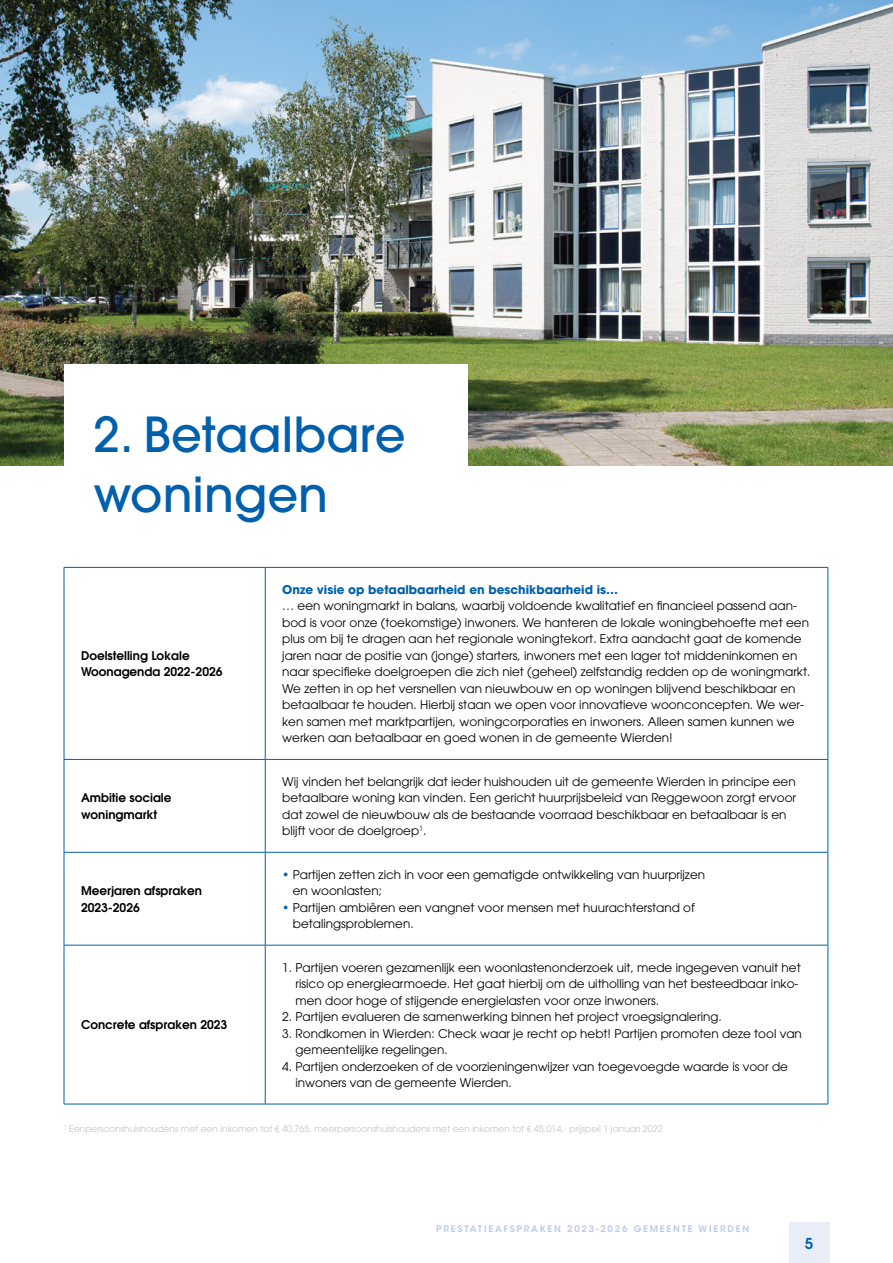
<style>
.page{position:relative;width:893px;height:1263px;background:#fff}
.page>*{position:absolute;margin:0;border:0;box-sizing:border-box;transform-origin:0 0}
.t1{font:500 48px/60px "Avant Garde";color:#0060ac}
.t2{font:600 15px "Avant Garde";color:#0060ac}
.t3{font:12px/16.5px "Avant Garde";color:#000}
.t4{font:600 12px/16.5px "Avant Garde";color:#000}
.t5{font:700 12px "Avant Garde";color:#0060ac}
.t6{font:9px "Avant Garde";color:#c6c6c6}
.t7{font:600 9px "ITC Avant Garde Std";letter-spacing:.2em;color:#bccae9}
.s1{color:#0060ac}
.s2{font-family:"Myriad Pro"}
</style>
<div class="page">
<div style="left:789px;top:1222px;width:40px;height:41px;background:#e9edf8"></div>
<img style="left:0;top:0;width:893px;height:466px">
<div style="left:64px;top:364px;width:404px;height:203px;background:#fff"></div>
<hr style="left:64px;top:567px;width:201px;height:1px;background:#0060ac">
<hr style="left:64px;top:568px;width:1px;height:191px;background:#0060ac">
<hr style="left:265px;top:567px;width:563px;height:1px;background:#0060ac">
<hr style="left:265px;top:568px;width:1px;height:191px;background:#0060ac">
<hr style="left:828px;top:568px;width:1px;height:191px;background:#0060ac">
<hr style="left:64px;top:759px;width:201px;height:1px;background:#0060ac">
<hr style="left:64px;top:760px;width:1px;height:92px;background:#0060ac">
<hr style="left:265px;top:759px;width:563px;height:1px;background:#0060ac">
<hr style="left:265px;top:760px;width:1px;height:92px;background:#0060ac">
<hr style="left:828px;top:760px;width:1px;height:92px;background:#0060ac">
<hr style="left:64px;top:852px;width:201px;height:1px;background:#0060ac">
<hr style="left:64px;top:852px;width:1px;height:93px;background:#0060ac">
<hr style="left:265px;top:852px;width:563px;height:1px;background:#0060ac">
<hr style="left:265px;top:852px;width:1px;height:93px;background:#0060ac">
<hr style="left:828px;top:852px;width:1px;height:93px;background:#0060ac">
<hr style="left:64px;top:945px;width:201px;height:1px;background:#0060ac">
<hr style="left:64px;top:945px;width:1px;height:159px;background:#0060ac">
<hr style="left:265px;top:945px;width:563px;height:1px;background:#0060ac">
<hr style="left:265px;top:945px;width:1px;height:159px;background:#0060ac">
<hr style="left:828px;top:945px;width:1px;height:159px;background:#0060ac">
<hr style="left:64px;top:1104px;width:201px;height:1px;background:#0060ac">
<hr style="left:265px;top:1104px;width:563px;height:1px;background:#0060ac">
<h1 class="t1" style="left:94px;top:404px;width:314px">2. Betaalbare woningen</h1>
<p class="t4" style="left:81px;top:647px;width:143px">Doelstelling Lokale<br>Woonagenda 2022-2026</p>
<p class="t4" style="left:81px;top:789px;width:92px">Ambitie sociale woningmarkt</p>
<p class="t4" style="left:81px;top:882px;width:123px">Meerjaren afspraken<br>2023-2026</p>
<p class="t5" style="left:282px;top:582px;width:337px">Onze visie op betaalbaarheid en beschikbaarheid is…</p>
<p class="t3" style="left:282px;top:598px;width:530px">… een woningmarkt in balans, waarbij voldoende kwalitatief en financieel passend aan&shy;bod is voor onze (toekomstige) inwoners. We hanteren de lokale woningbehoefte met een plus om bij te dragen aan het regionale woningtekort. Extra aandacht gaat de komende jaren naar de positie van (jonge) starters, inwoners met een lager tot middeninkomen en naar specifieke doelgroepen die zich niet (geheel) zelfstandig redden op de woningmarkt.<br>We zetten in op het versnellen van nieuwbouw en op woningen blijvend beschikbaar en betaalbaar te houden. Hierbij staan we open voor innovatieve woonconcepten. We wer&shy;ken samen met marktpartijen, woningcorporaties en inwoners. Alleen samen kunnen we werken aan betaalbaar en goed wonen in de gemeente Wierden!</p>
<p class="t3" style="left:282px;top:773px;width:515px">Wij vinden het belangrijk dat ieder huishouden uit de gemeente Wierden in principe een betaalbare woning kan vinden. Een gericht huurprijsbeleid van Reggewoon zorgt ervoor dat zowel de nieuwbouw als de bestaande voorraad beschikbaar en betaalbaar is en blijft voor de doelgroep<sup>1</sup>.</p>
<p class="t3" style="left:293px;top:866px;width:414px;text-indent:-11px"><span class="s1">•</span> Partijen zetten zich in voor een gematigde ontwikkeling van huurprijzen en woonlasten;</p>
<p class="t3" style="left:293px;top:899px;width:404px;text-indent:-11px"><span class="s1">•</span> Partijen ambiëren een vangnet voor mensen met huurachterstand of betalingsproblemen.</p>
<p class="t3" style="left:296px;top:959px;width:507px;text-indent:-13px">1. Partijen voeren gezamenlijk een woonlastenonderzoek uit, mede ingegeven vanuit het risico op energiearmoede. Het gaat hierbij om de uitholling van het besteedbaar inko&shy;men door hoge of stijgende energielasten voor onze inwoners.</p>
<p class="t3" style="left:282px;top:1008px;width:441px">2. Partijen evalueren de samenwerking binnen het project vroegsignalering.</p>
<p class="t3" style="left:296px;top:1025px;width:508px;text-indent:-13px">3. Rondkomen in Wierden: Check waar je recht op hebt! Partijen promoten deze tool van gemeentelijke regelingen.</p>
<p class="t3" style="left:296px;top:1058px;width:494px;text-indent:-13px">4. Partijen onderzoeken of de voorzieningenwijzer van toegevoegde waarde is voor de inwoners van de gemeente Wierden.</p>
<p class="t6" style="left:64px;top:1123px;width:601px"><sup>1</sup> Eenpersoonshuishoudens met een inkomen tot <span class="s2">€</span> 40.765, meerpersoonshuishoudens met een inkomen tot <span class="s2">€</span> 45.014,- prijspeil 1 januari 2022</p>
<p class="t4" style="left:81px;top:1016px;width:148px">Concrete afspraken 2023</p>
<p class="t7" style="left:436px;top:1223px;width:314px">PRESTATIEAFSPRAKEN 2023-2026 GEMEENTE WIERDEN</p>
<p class="t2" style="left:805px;top:1233px;width:10px">5</p>
</div>
